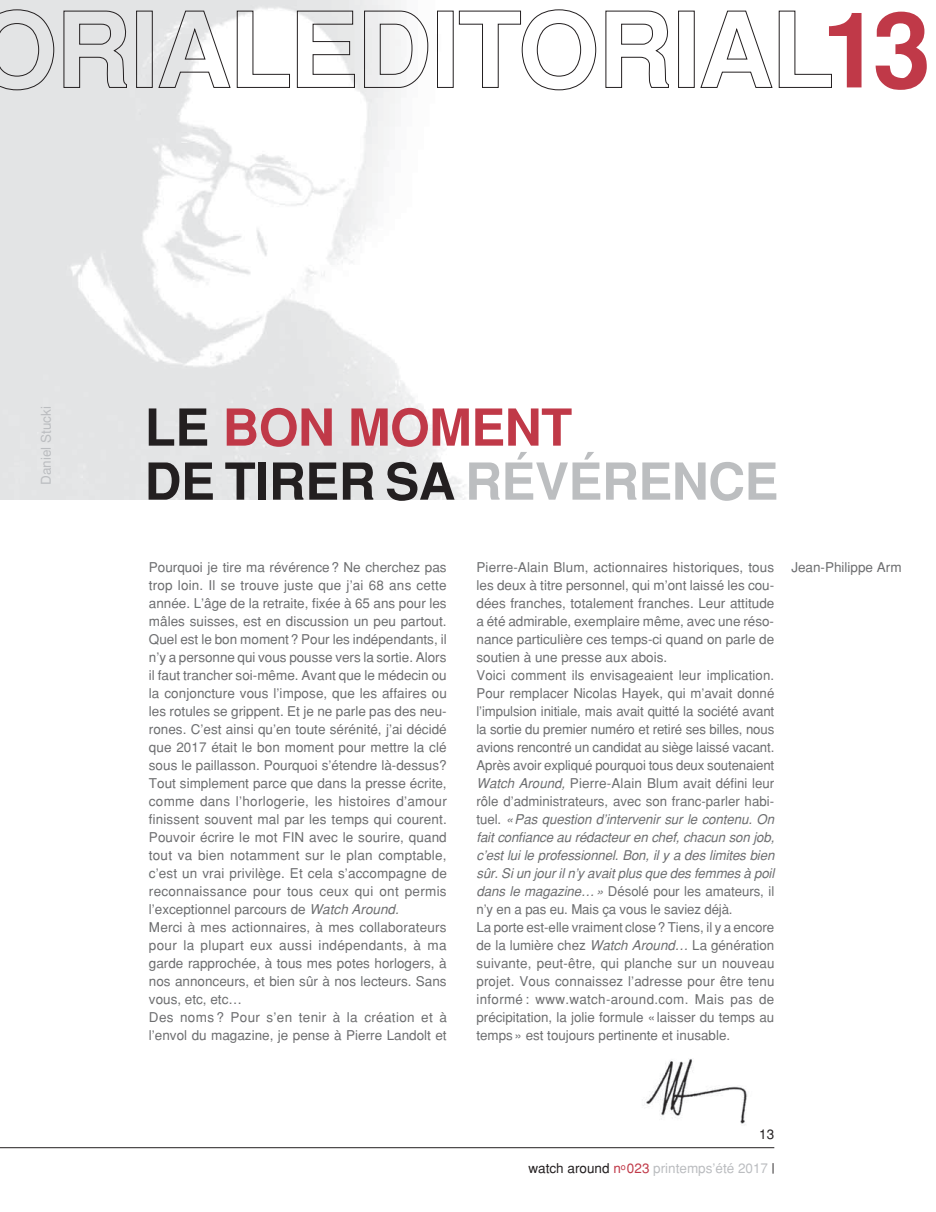
<style>
.page{position:relative;width:936px;height:1212px;background:#fff}
.page>*{position:absolute;margin:0;border:0;box-sizing:border-box;transform-origin:0 0}
.t1{font:700 105px "Helvetica";color:#c03948}
.t2{font:700 51px/54px "Helvetica";letter-spacing:-.01em;color:#231f20}
.t3{font:13.5px/18px "Helvetica";color:#6d6e70}
.t4{font:13.5px "Helvetica";color:#bbbdc0}
.t5{font:13.5px "Helvetica";color:#231f20}
.s1{color:#c03948}
.s2{color:#bcbec0}
.s3{font-style:italic}
.s4{color:#231f20}
.s5{font-family:"Univers";font-size:10.5px;color:#231f20}
</style>
<div class="page">
<hr style="left:0;top:1147px;width:774px;height:1px;background:#231f20">
<img style="left:0;top:0;width:466px;height:500px">
<img style="left:643px;top:1059px;width:105px;height:66px">
<svg style="left:0;top:9px;width:54px;height:81px;background:#d7d7d8"></svg>
<svg style="left:63px;top:11px;width:167px;height:77px"></svg>
<svg style="left:237px;top:11px;width:53px;height:77px"></svg>
<svg style="left:297px;top:11px;width:58px;height:77px"></svg>
<svg style="left:364px;top:11px;width:89px;height:77px"></svg>
<svg style="left:459px;top:9px;width:137px;height:81px"></svg>
<svg style="left:605px;top:11px;width:89px;height:77px"></svg>
<svg style="left:700px;top:11px;width:72px;height:77px"></svg>
<svg style="left:778px;top:11px;width:53px;height:77px"></svg>
<h1 class="t1" style="left:821px;top:0;width:111px">13</h1>
<p class="t4" style="left:40px;top:485px;width:80px;rotate:-90deg">Daniel Stucki</p>
<h2 class="t2" style="left:145px;top:403px;width:635px">LE <span class="s1">BON MOMENT<br></span>DE TIRER SA <span class="s2">RÉVÉRENCE</span></h2>
<p class="t3" style="left:149px;top:559px;width:299px">Pourquoi je tire ma révérence ? Ne cherchez pas trop loin. Il se trouve juste que j’ai 68 ans cette année. L’âge de la retraite, fixée à 65 ans pour les mâles suisses, est en discussion un peu partout.<br>Quel est le bon moment ? Pour les indépendants, il n’y a personne qui vous pousse vers la sortie. Alors il faut trancher soi-même. Avant que le médecin ou la conjoncture vous l’impose, que les affaires ou les rotules se grippent. Et je ne parle pas des neu&shy;rones. C’est ainsi qu’en toute sérénité, j’ai décidé que 2017 était le bon moment pour mettre la clé sous le paillasson. Pourquoi s’étendre là-dessus?<br>Tout simplement parce que dans la presse écrite, comme dans l’horlogerie, les histoires d’amour finissent souvent mal par les temps qui courent.<br>Pouvoir écrire le mot FIN avec le sourire, quand tout va bien notamment sur le plan comptable, c’est un vrai privilège. Et cela s’accompagne de reconnaissance pour tous ceux qui ont permis l’exceptionnel parcours de <span class="s3">Watch Around.<br></span>Merci à mes actionnaires, à mes collaborateurs pour la plupart eux aussi indépendants, à ma garde rapprochée, à tous mes potes horlogers, à nos annonceurs, et bien sûr à nos lecteurs. Sans vous, etc, etc…<br>Des noms ? Pour s’en tenir à la création et à l’envol du magazine, je pense à Pierre Landolt et</p>
<p class="t3" style="left:476px;top:559px;width:299px">Pierre-Alain Blum, actionnaires historiques, tous les deux à titre personnel, qui m’ont laissé les cou&shy;dées franches, totalement franches. Leur attitude a été admirable, exemplaire même, avec une réso&shy;nance particulière ces temps-ci quand on parle de soutien à une presse aux abois.<br>Voici comment ils envisageaient leur implication.<br>Pour remplacer Nicolas Hayek, qui m’avait donné l’impulsion initiale, mais avait quitté la société avant la sortie du premier numéro et retiré ses billes, nous avions rencontré un candidat au siège laissé vacant.<br>Après avoir expliqué pourquoi tous deux soutenaient <span class="s3">Watch Around,</span> Pierre-Alain Blum avait défini leur rôle d’administrateurs, avec son franc-parler habi&shy;tuel. <span class="s3">« Pas question d’intervenir sur le contenu. On fait confiance au rédacteur en chef, chacun son job, c’est lui le professionnel. Bon, il y a des limites bien sûr. Si un jour il n’y avait plus que des femmes à poil dans le magazine… »</span> Désolé pour les amateurs, il n’y en a pas eu. Mais ça vous le saviez déjà.<br>La porte est-elle vraiment close ? Tiens, il y a encore de la lumière chez <span class="s3">Watch Around…</span> La génération suivante, peut-être, qui planche sur un nouveau projet. Vous connaissez l’adresse pour être tenu informé : www.watch-around.com. Mais pas de précipitation, la jolie formule « laisser du temps au temps » est toujours pertinente et inusable.</p>
<p class="t3" style="left:791px;top:559px;width:112px">Jean-Philippe Arm</p>
<p class="t5" style="left:759px;top:1128px;width:17px">13</p>
<p class="t4" style="left:528px;top:1161px;width:247px"><span class="s4">watch around</span> <span class="s1">n</span><sup>o</sup> <span class="s1">023</span> printemps’été 2017 <span class="s5">|</span></p>
</div>
